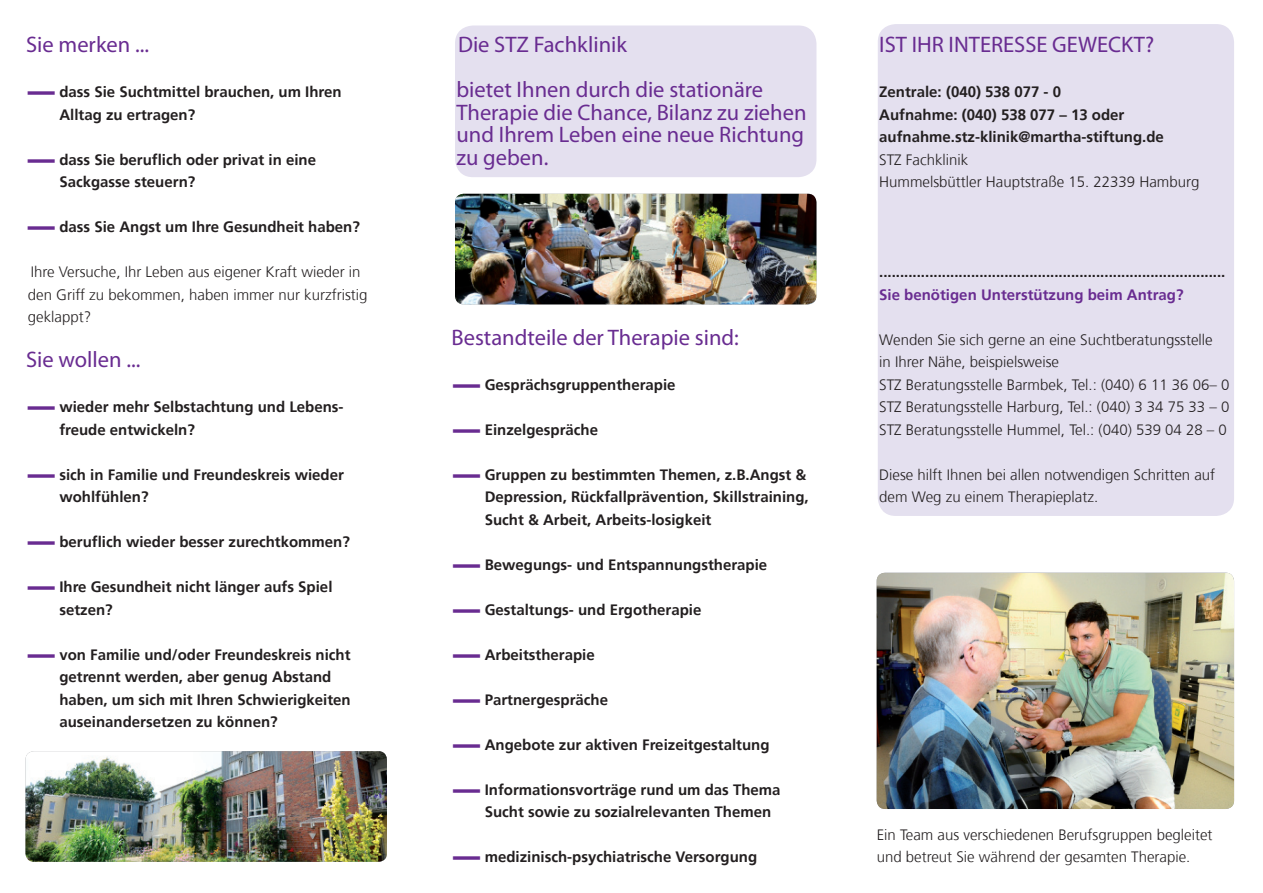
<style>
.page{position:relative;width:1263px;height:893px;background:#fff}
.page>*{position:absolute;margin:0;border:0;box-sizing:border-box;transform-origin:0 0}
.t1{font:700 37.5px "Frutiger";color:#692c91;scale:.72 1}
.t2{font:22.5px/22.5px "Myriad Pro";color:#692c91}
.t3{font:700 15px/22.5px "Frutiger";color:#231f20}
.t4{font:300 15px/22.5px "Frutiger";color:#231f20}
.t5{font:700 15px "Frutiger";color:#692c91}
</style>
<div class="page">
<img style="left:877px;top:573px;width:357px;height:236px">
<div style="left:455px;top:26px;width:361px;height:151px;background:#e4e0ef;border-radius:18px"></div>
<div style="left:878px;top:24px;width:356px;height:492px;background:#e4e0ef;border-radius:18px"></div>
<img style="left:26px;top:751px;width:361px;height:111px">
<img style="left:455px;top:194px;width:361px;height:110px">
<h2 class="t2" style="left:26px;top:33px;width:124px">Sie merken ...</h2>
<h1 class="t1" style="left:28px;top:68px;width:39px">—</h1>
<p class="t3" style="left:59px;top:81px;width:284px">dass Sie Suchtmittel brauchen, um Ihren<br>Alltag zu ertragen?</p>
<h1 class="t1" style="left:28px;top:136px;width:39px">—</h1>
<p class="t3" style="left:59px;top:148px;width:258px">dass Sie beruflich oder privat in eine<br>Sackgasse steuern?</p>
<h1 class="t1" style="left:28px;top:203px;width:39px">—</h1>
<p class="t3" style="left:59px;top:216px;width:302px">dass Sie Angst um Ihre Gesundheit haben?</p>
<p class="t4" style="left:28px;top:261px;width:341px">Ihre Versuche, Ihr Leben aus eigener Kraft wieder in den Griff zu bekommen, haben immer nur kurzfristig geklappt?</p>
<h2 class="t2" style="left:26px;top:348px;width:116px">Sie wollen ...</h2>
<h1 class="t1" style="left:28px;top:383px;width:39px">—</h1>
<p class="t3" style="left:59px;top:396px;width:286px">wieder mehr Selbstachtung und Lebens&shy;freude entwickeln?</p>
<h1 class="t1" style="left:28px;top:451px;width:39px">—</h1>
<p class="t3" style="left:59px;top:463px;width:286px">sich in Familie und Freundeskreis wieder wohlfühlen?</p>
<h1 class="t1" style="left:28px;top:518px;width:39px">—</h1>
<p class="t3" style="left:59px;top:531px;width:292px">beruflich wieder besser zurechtkommen?</p>
<h1 class="t1" style="left:28px;top:563px;width:39px">—</h1>
<p class="t3" style="left:59px;top:576px;width:275px">Ihre Gesundheit nicht länger aufs Spiel setzen?</p>
<h1 class="t1" style="left:28px;top:631px;width:39px">—</h1>
<p class="t3" style="left:59px;top:643px;width:293px">von Familie und/oder Freundeskreis nicht getrennt werden, aber genug Abstand haben, um sich mit Ihren Schwierigkeiten auseinandersetzen zu können?</p>
<h2 class="t2" style="left:456px;top:22px;width:308px;line-height:45px">Die STZ Fachklinik<br>bietet Ihnen durch die stationäre</h2>
<h2 class="t2" style="left:456px;top:101px;width:351px;text-align:justify">Therapie die Chance, Bilanz zu ziehen und Ihrem Leben eine neue Richtung zu geben.</h2>
<h2 class="t2" style="left:451px;top:326px;width:289px">Bestandteile der Therapie sind:</h2>
<h1 class="t1" style="left:453px;top:361px;width:39px">—</h1>
<p class="t3" style="left:485px;top:373px;width:192px">Gesprächsgruppentherapie</p>
<h1 class="t1" style="left:453px;top:406px;width:39px">—</h1>
<p class="t3" style="left:485px;top:418px;width:115px">Einzelgespräche</p>
<h1 class="t1" style="left:453px;top:451px;width:39px">—</h1>
<p class="t3" style="left:485px;top:463px;width:325px">Gruppen zu bestimmten Themen, z.B.Angst &amp;<br>Depression, Rückfallprävention, Skillstraining,<br>Sucht &amp; Arbeit, Arbeits-losigkeit</p>
<h1 class="t1" style="left:453px;top:541px;width:39px">—</h1>
<p class="t3" style="left:485px;top:553px;width:284px">Bewegungs- und Entspannungstherapie</p>
<h1 class="t1" style="left:453px;top:586px;width:39px">—</h1>
<p class="t3" style="left:485px;top:598px;width:218px">Gestaltungs- und Ergotherapie</p>
<h1 class="t1" style="left:453px;top:631px;width:39px">—</h1>
<p class="t3" style="left:485px;top:643px;width:112px">Arbeitstherapie</p>
<h1 class="t1" style="left:453px;top:676px;width:39px">—</h1>
<p class="t3" style="left:485px;top:688px;width:125px">Partnergespräche</p>
<h1 class="t1" style="left:453px;top:721px;width:39px">—</h1>
<p class="t3" style="left:485px;top:733px;width:286px">Angebote zur aktiven Freizeitgestaltung</p>
<h1 class="t1" style="left:453px;top:766px;width:39px">—</h1>
<p class="t3" style="left:485px;top:778px;width:297px">Informationsvorträge rund um das Thema<br>Sucht sowie zu sozialrelevanten Themen</p>
<h1 class="t1" style="left:453px;top:833px;width:39px">—</h1>
<p class="t3" style="left:485px;top:846px;width:274px">medizinisch-psychiatrische Versorgung</p>
<h2 class="t2" style="left:879px;top:33px;width:276px">IST IHR INTERESSE GEWECKT?</h2>
<p class="t3" style="left:879px;top:81px;width:286px">Zentrale: (040) 538 077 - 0<br>Aufnahme: (040) 538 077 – 13 oder aufnahme.stz-klinik@martha-stiftung.de</p>
<p class="t4" style="left:879px;top:149px;width:322px">STZ Fachklinik<br>Hummelsbüttler Hauptstraße 15. 22339 Hamburg</p>
<p class="t3" style="left:879px;top:261px;width:348px">...................................................................................</p>
<p class="t5" style="left:879px;top:286px;width:306px">Sie benötigen Unterstützung beim Antrag?</p>
<p class="t4" style="left:879px;top:329px;width:352px">Wenden Sie sich gerne an eine Suchtberatungsstelle<br>in Ihrer Nähe, beispielsweise<br>STZ Beratungsstelle Barmbek, Tel.: (040) 6 11 36 06– 0<br>STZ Beratungsstelle Harburg, Tel.: (040) 3 34 75 33 – 0<br>STZ Beratungsstelle Hummel, Tel.: (040) 539 04 28 – 0</p>
<p class="t4" style="left:879px;top:464px;width:337px">Diese hilft Ihnen bei allen notwendigen Schritten auf dem Weg zu einem Therapieplatz.</p>
<p class="t4" style="left:877px;top:824px;width:337px">Ein Team aus verschiedenen Berufsgruppen begleitet und betreut Sie während der gesamten Therapie.</p>
</div>
